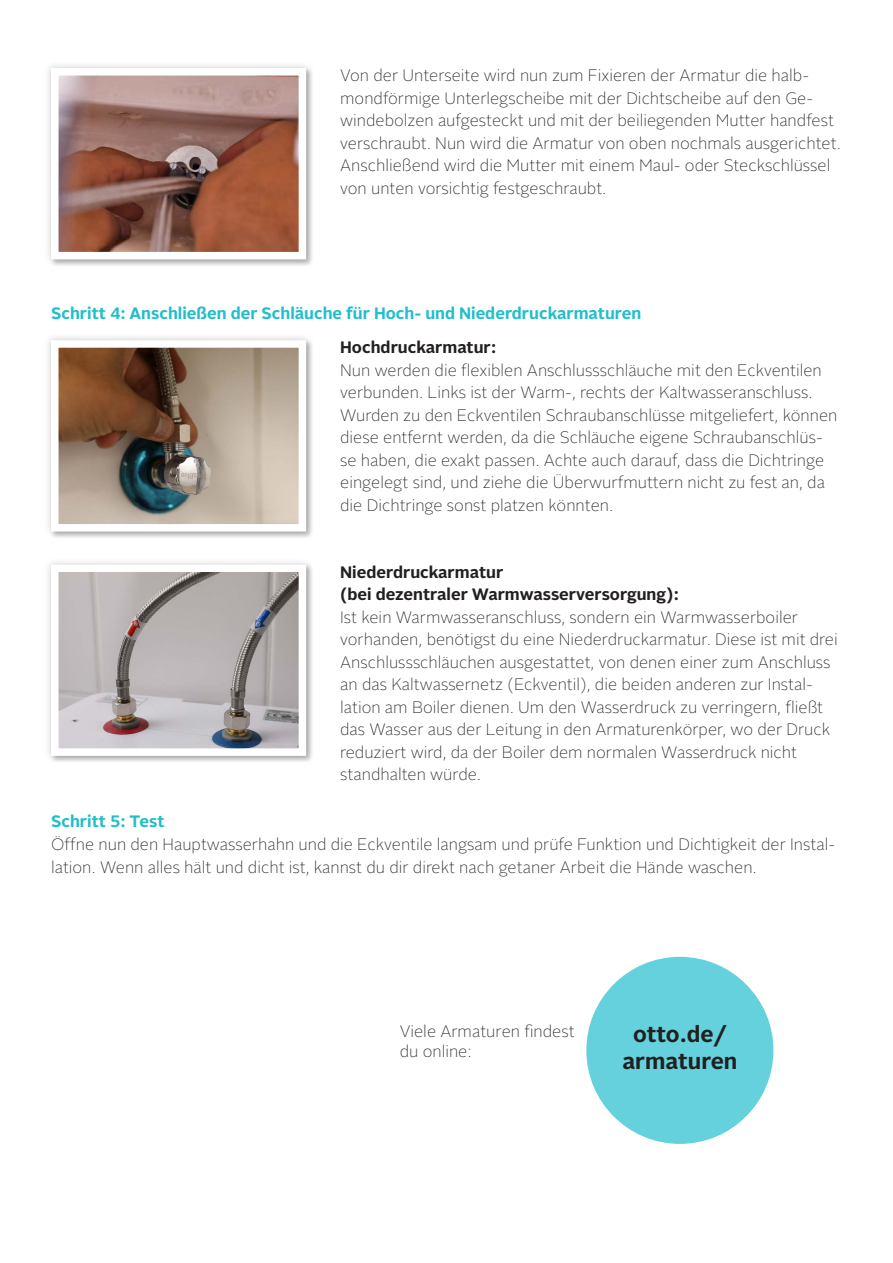
<style>
.page{position:relative;width:893px;height:1263px;background:#fff}
.page>*{position:absolute;margin:0;border:0;box-sizing:border-box;transform-origin:0 0}
.t1{font:700 22.5px/27px "OTTO Sans";color:#231f20;text-align:center}
.t2{font:100 16.5px/22.5px "OTTO Sans";color:#231f20}
.t3{font:700 16.5px "OTTO Sans";color:#21bece}
.t4{font:700 16.5px/22.5px "OTTO Sans";color:#231f20}
</style>
<div class="page">
<div style="left:43px;top:60px;width:271px;height:207px;background:#231f20;opacity:.2"></div>
<img style="left:60px;top:77px;width:237px;height:173px">
<div style="left:51px;top:68px;width:255px;height:191px;border:8px solid #fff"></div>
<div style="left:43px;top:333px;width:271px;height:206px;background:#231f20;opacity:.2"></div>
<img style="left:60px;top:349px;width:237px;height:173px">
<div style="left:51px;top:340px;width:255px;height:191px;border:8px solid #fff"></div>
<div style="left:43px;top:557px;width:271px;height:207px;background:#231f20;opacity:.2"></div>
<img style="left:60px;top:573px;width:237px;height:174px">
<div style="left:51px;top:564px;width:255px;height:192px;border:8px solid #fff"></div>
<div style="left:586px;top:957px;width:187px;height:187px;background:#64d1dc;border-radius:50%"></div>
<p class="t2" style="left:340px;top:64px;width:502px">Von der Unterseite wird nun zum Fixieren der Armatur die halb&shy;mondförmige Unterlegscheibe mit der Dichtscheibe auf den Ge&shy;windebolzen aufgesteckt und mit der beiliegenden Mutter handfest verschraubt. Nun wird die Armatur von oben nochmals ausgerichtet.<br>Anschließend wird die Mutter mit einem Maul- oder Steckschlüssel von unten vorsichtig festgeschraubt.</p>
<p class="t3" style="left:51px;top:303px;width:592px">Schritt 4: Anschließen der Schläuche für Hoch- und Niederdruckarmaturen</p>
<p class="t4" style="left:340px;top:336px;width:158px">Hochdruckarmatur:</p>
<p class="t2" style="left:340px;top:358px;width:499px">Nun werden die flexiblen Anschlussschläuche mit den Eckventilen verbunden. Links ist der Warm-, rechts der Kaltwasseranschluss.<br>Wurden zu den Eckventilen Schraubanschlüsse mitgeliefert, können diese entfernt werden, da die Schläuche eigene Schraubanschlüs&shy;se haben, die exakt passen. Achte auch darauf, dass die Dichtringe eingelegt sind, und ziehe die Überwurfmuttern nicht zu fest an, da die Dichtringe sonst platzen könnten.</p>
<p class="t4" style="left:340px;top:560px;width:340px">Niederdruckarmatur<br>(bei dezentraler Warmwasserversorgung):</p>
<p class="t2" style="left:340px;top:605px;width:499px">Ist kein Warmwasseranschluss, sondern ein Warmwasserboiler vorhanden, benötigst du eine Niederdruckarmatur. Diese ist mit drei Anschlussschläuchen ausgestattet, von denen einer zum Anschluss an das Kaltwassernetz (Eckventil), die beiden anderen zur Instal&shy;lation am Boiler dienen. Um den Wasserdruck zu verringern, fließt das Wasser aus der Leitung in den Armaturenkörper, wo der Druck reduziert wird, da der Boiler dem normalen Wasserdruck nicht standhalten würde.</p>
<p class="t3" style="left:51px;top:811px;width:115px">Schritt 5: Test</p>
<p class="t2" style="left:51px;top:833px;width:786px">Öffne nun den Hauptwasserhahn und die Eckventile langsam und prüfe Funktion und Dichtigkeit der Instal&shy;lation. Wenn alles hält und dicht ist, kannst du dir direkt nach getaner Arbeit die Hände waschen.</p>
<p class="t2" style="left:400px;top:1021px;width:176px;line-height:19.8px">Viele Armaturen findest du online:</p>
<h1 class="t1" style="left:622px;top:1020px;width:116px">otto.de/ armaturen</h1>
</div>
